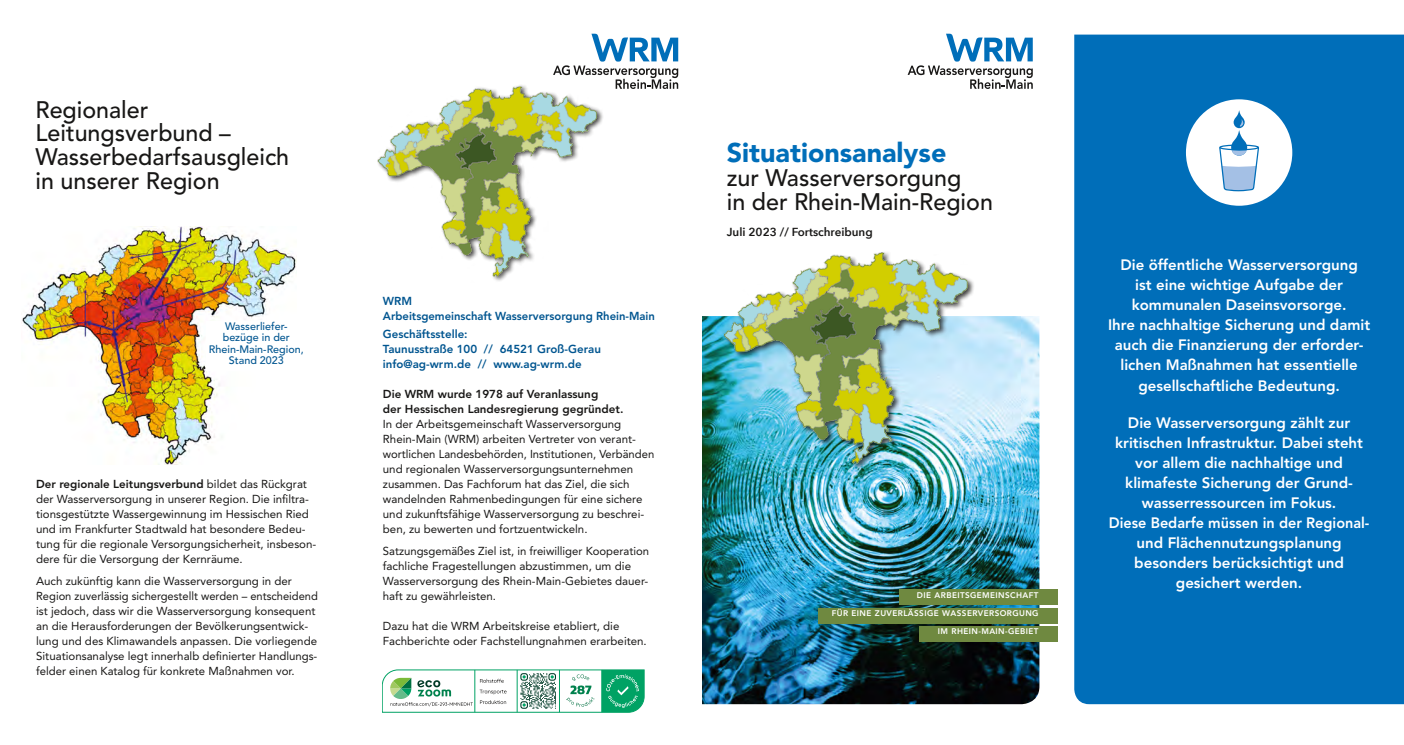
<style>
.page{position:relative;width:1404px;height:745px;background:#fff}
.page>*{position:absolute;margin:0;border:0;box-sizing:border-box;transform-origin:0 0}
.t1{font:900 26.88px "Avenir";color:#006eb9}
.t2{font:500 23.75px/23.8px "Avenir";color:#181716}
.t3{font:800 15px/20px "Avenir";color:#fff;text-align:center}
.t4{font:600 11.62px "Avenir Next";color:#181716}
.t5{font:11.5px/15px "Avenir";color:#181716}
.t6{font:800 11.5px/15px "Avenir";color:#005590}
.t7{font:800 11.5px/15px "Avenir";color:#181716}
.t8{font:500 10.75px/11.2px "Avenir";color:#005590;text-align:center}
.t9{font:800 8.12px "Avenir";letter-spacing:.05em;color:#fff}
.s1{font-weight:800}
</style>
<div class="page">
<div style="left:1074px;top:35px;width:329px;height:668px;background:#006eb9"></div>
<img style="left:702px;top:316px;width:337px;height:387px">
<svg style="left:907px;top:34px;width:125px;height:55px"></svg>
<svg style="left:553px;top:34px;width:125px;height:55px"></svg>
<div style="left:898px;top:589px;width:159px;height:15px;background:#6f8940"></div>
<div style="left:817px;top:607px;width:240px;height:16px;background:#6f8940"></div>
<div style="left:918px;top:625px;width:139px;height:16px;background:#6f8940"></div>
<div style="left:1185px;top:99px;width:107px;height:107px;background:#fff;border-radius:50%"></div>
<svg style="left:1218px;top:110px;width:41px;height:98px"></svg>
<img style="left:21px;top:226px;width:275px;height:238px">
<div style="left:207px;top:321px;width:99px;height:50px;background:#fff"></div>
<svg style="left:382px;top:669px;width:262px;height:43px"></svg>
<div style="left:376px;top:84px;width:228px;height:198px;background:#fff"></div>
<img style="left:377px;top:86px;width:221px;height:191px">
<div style="left:722px;top:250px;width:252px;height:219px;background:#181716;opacity:.8"></div>
<img style="left:722px;top:252px;width:247px;height:212px">
<h2 class="t2" style="left:35px;top:98px;width:255px">Regionaler<br>Leitungsverbund –<br>Wasserbedarfsausgleich in unserer Region</h2>
<p class="t8" style="left:209px;top:321px;width:96px">Wasserliefer&shy;bezüge in der<br>Rhein-Main-Region,<br>Stand 2023</p>
<p class="t5" style="left:36px;top:476px;width:281px"><span class="s1">Der regionale Leitungsverbund</span> bildet das Rückgrat der Wasserversorgung in unserer Region. Die infiltra&shy;tionsgestützte Wassergewinnung im Hessischen Ried und im Frankfurter Stadtwald hat besondere Bedeu&shy;tung für die regionale Versorgungsicherheit, insbeson&shy;dere für die Versorgung der Kernräume.</p>
<p class="t5" style="left:36px;top:573px;width:283px">Auch zukünftig kann die Wasserversorgung in der Region zuverlässig sichergestellt werden – entscheidend ist jedoch, dass wir die Wasserversorgung konsequent an die Herausforderungen der Bevölkerungsentwick&shy;lung und des Klimawandels anpassen. Die vorliegende Situationsanalyse legt innerhalb definierter Handlungs&shy;felder einen Katalog für konkrete Maßnahmen vor.</p>
<p class="t6" style="left:383px;top:293px;width:273px">WRM<br>Arbeitsgemeinschaft Wasserversorgung Rhein-Main</p>
<p class="t6" style="left:383px;top:326px;width:219px">Geschäftsstelle:<br>Taunusstraße 100 // 64521 Groß-Gerau info@ag-wrm.de // www.ag-wrm.de</p>
<p class="t7" style="left:383px;top:386px;width:242px">Die WRM wurde 1978 auf Veranlassung<br>der Hessischen Landesregierung gegründet.</p>
<p class="t5" style="left:383px;top:416px;width:273px">In der Arbeitsgemeinschaft Wasserversorgung Rhein-Main (WRM) arbeiten Vertreter von verant&shy;wortlichen Landesbehörden, Institutionen, Verbänden und regionalen Wasserversorgungsunternehmen zusammen. Das Fachforum hat das Ziel, die sich wandelnden Rahmenbedingungen für eine sichere und zukunftsfähige Wasserversorgung zu beschrei&shy;ben, zu bewerten und fortzuentwickeln.</p>
<p class="t5" style="left:383px;top:543px;width:268px">Satzungsgemäßes Ziel ist, in freiwilliger Kooperation fachliche Fragestellungen abzustimmen, um die Wasserversorgung des Rhein-Main-Gebietes dauer&shy;haft zu gewährleisten.</p>
<p class="t5" style="left:383px;top:618px;width:265px">Dazu hat die WRM Arbeitskreise etabliert, die<br>Fachberichte oder Fachstellungnahmen erarbeiten.</p>
<h1 class="t1" style="left:726px;top:137px;width:221px">Situationsanalyse</h1>
<h2 class="t2" style="left:726px;top:166px;width:268px">zur Wasserversorgung<br>in der Rhein-Main-Region</h2>
<p class="t4" style="left:726px;top:222px;width:147px">Juli 2023 // Fortschreibung</p>
<p class="t9" style="left:916px;top:590px;width:123px">DIE ARBEITSGEMEINSCHAFT</p>
<p class="t9" style="left:831px;top:608px;width:208px">FÜR EINE ZUVERLÄSSIGE WASSERVERSORGUNG</p>
<p class="t9" style="left:937px;top:626px;width:102px">IM RHEIN-MAIN-GEBIET</p>
<p class="t3" style="left:1107px;top:255px;width:264px">Die öffentliche Wasserversorgung<br>ist eine wichtige Aufgabe der kommunalen Daseinsvorsorge.<br>Ihre nachhaltige Sicherung und damit auch die Finanzierung der erforder&shy;lichen Maßnahmen hat essentielle gesellschaftliche Bedeutung.</p>
<p class="t3" style="left:1108px;top:412px;width:262px">Die Wasserversorgung zählt zur kritischen Infrastruktur. Dabei steht vor allem die nachhaltige und klimafeste Sicherung der Grund&shy;wasserressourcen im Fokus.<br>Diese Bedarfe müssen in der Regional&shy;und Flächennutzungsplanung besonders berücksichtigt und gesichert werden.</p>
</div>
